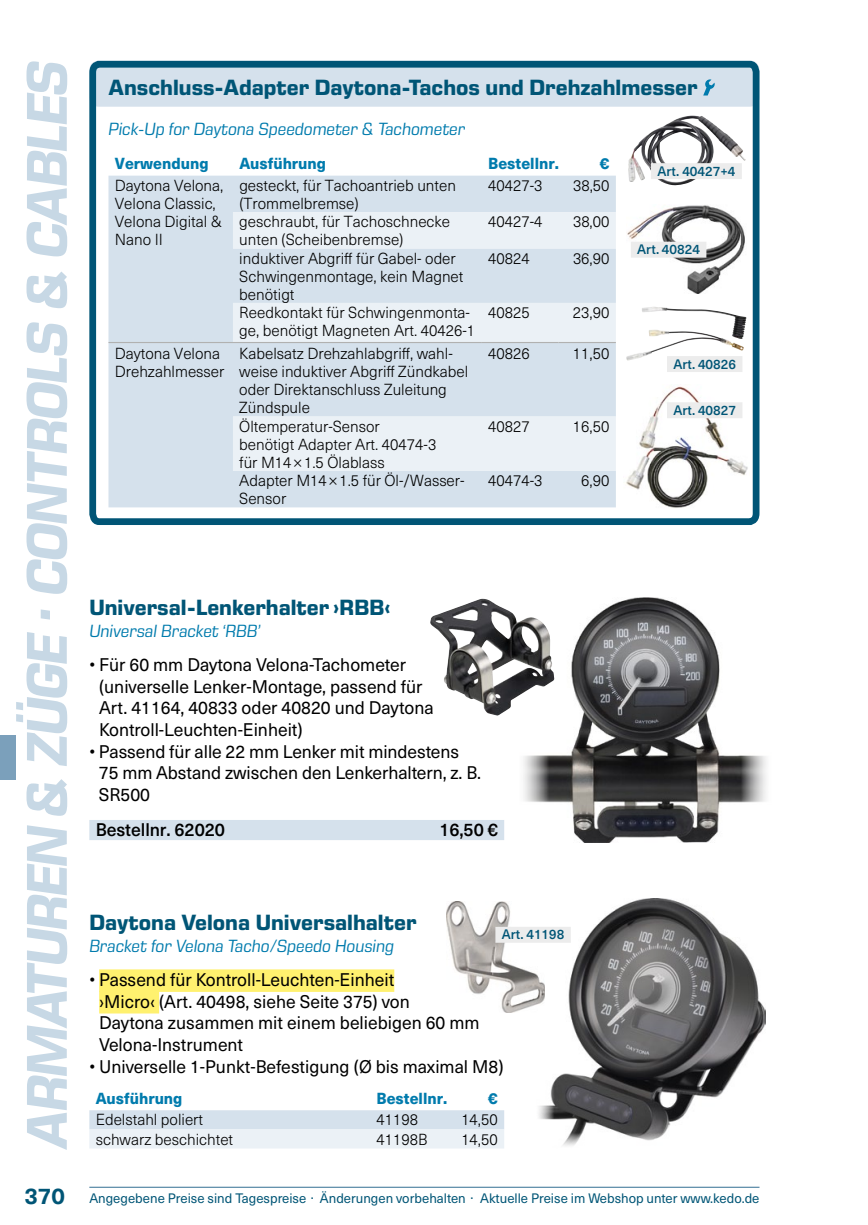
<style>
.page{position:relative;width:868px;height:1225px;background:#fff}
.page>*{position:absolute;margin:0;border:0;box-sizing:border-box;transform-origin:0 0}
.t1{font:italic 700 58.5px "Eurostile Next Pro";letter-spacing:-.04em;color:#c7d8e5}
.t2{font:700 22.5px "Eurostile Next Pro";color:#005576}
.t3{font:18px/21.6px "Neue Haas Unica Pro";color:#000}
.t4{font:italic 18px "Eurostile Next Pro";color:#007bad}
.t5{font:500 18px "Neue Haas Unica Pro";letter-spacing:-.005em;color:#000}
.t6{font:300 15.75px/18px "Neue Haas Unica Pro";color:#000}
.t7{font:800 15.75px "Neue Haas Unica Pro";color:#007bad}
.t8{font:13.5px "Neue Haas Unica Pro";color:#005576}
.t9{font:500 13.5px "Neue Haas Unica Pro";color:#005576}
.s1{font-weight:700;font-size:22.5px}
</style>
<div class="page">
<hr style="left:89px;top:1186px;width:670px;height:1px;background:#4a7f9f">
<div style="left:0;top:735px;width:16px;height:45px;background:#7ba0bb"></div>
<svg style="left:89px;top:60px;width:671px;height:465px"></svg>
<div style="left:108px;top:176px;width:507px;height:331px;background:#d5e1ec"></div>
<svg style="left:233px;top:212px;width:382px;height:259px;background:#e0e9f1"></svg>
<hr style="left:108px;top:342px;width:125px;height:1px;background:#b1b1b0">
<hr style="left:233px;top:342px;width:249px;height:1px;background:#b1b1b0">
<hr style="left:482px;top:342px;width:76px;height:1px;background:#b1b1b0">
<hr style="left:558px;top:342px;width:57px;height:1px;background:#b1b1b0">
<svg style="left:703px;top:79px;width:11px;height:16px"></svg>
<img style="left:626px;top:204px;width:120px;height:89px">
<div style="left:630px;top:242px;width:76px;height:16px;background:#ececec"></div>
<img style="left:641px;top:307px;width:105px;height:45px">
<div style="left:667px;top:356px;width:75px;height:16px;background:#ececec"></div>
<div style="left:623px;top:384px;width:126px;height:128px;background:#fff"></div>
<img style="left:626px;top:386px;width:122px;height:122px">
<div style="left:667px;top:402px;width:75px;height:16px;background:#ececec"></div>
<img style="left:628px;top:117px;width:111px;height:68px">
<div style="left:651px;top:163px;width:90px;height:16px;background:#ececec"></div>
<div style="left:99px;top:969px;width:295px;height:23px;background:#fff16f"></div>
<div style="left:99px;top:991px;width:60px;height:22px;background:#fff16f"></div>
<svg style="left:89px;top:1110px;width:415px;height:38px;background:#e0e9f1"></svg>
<img style="left:539px;top:898px;width:226px;height:248px">
<img style="left:446px;top:902px;width:98px;height:110px">
<div style="left:495px;top:927px;width:75px;height:15px;background:#ececec"></div>
<div style="left:89px;top:820px;width:415px;height:20px;background:#d5e1ec"></div>
<img style="left:523px;top:598px;width:243px;height:245px">
<img style="left:430px;top:599px;width:124px;height:116px">
<h1 class="t1" style="left:14px;top:1148px;width:1089px;rotate:-90deg">Armaturen &amp; Züge · Controls &amp; Cables</h1>
<h2 class="t2" style="left:108px;top:75px;width:590px">Anschluss-Adapter Daytona-Tachos und Drehzahlmesser</h2>
<p class="t4" style="left:108px;top:119px;width:358px">Pick-Up for Daytona Speedometer &amp; Tachometer</p>
<p class="t7" style="left:115px;top:154px;width:95px">Verwendung</p>
<p class="t7" style="left:239px;top:154px;width:88px">Ausführung</p>
<p class="t7" style="left:488px;top:154px;width:72px">Bestellnr.</p>
<p class="t7" style="left:599px;top:154px;width:11px">€</p>
<p class="t6" style="left:115px;top:177px;width:110px">Daytona Velona,<br>Velona Classic,<br>Velona Digital &amp;<br>Nano II</p>
<p class="t6" style="left:239px;top:177px;width:218px">gesteckt, für Tachoantrieb unten (Trommelbremse)</p>
<p class="t6" style="left:488px;top:177px;width:56px">40427-3</p>
<p class="t6" style="left:573px;top:177px;width:38px">38,50</p>
<p class="t6" style="left:239px;top:213px;width:212px">geschraubt, für Tachoschnecke unten (Scheibenbremse)</p>
<p class="t6" style="left:488px;top:213px;width:56px">40427-4</p>
<p class="t6" style="left:573px;top:213px;width:38px">38,00</p>
<p class="t6" style="left:239px;top:249px;width:225px">induktiver Abgriff für Gabel- oder<br>Schwingenmontage, kein Magnet benötigt</p>
<p class="t6" style="left:488px;top:249px;width:43px">40824</p>
<p class="t6" style="left:573px;top:249px;width:38px">36,90</p>
<p class="t6" style="left:239px;top:304px;width:237px">Reedkontakt für Schwingenmonta&shy;ge, benötigt Magneten Art. 40426-1</p>
<p class="t6" style="left:488px;top:304px;width:43px">40825</p>
<p class="t6" style="left:573px;top:304px;width:38px">23,90</p>
<p class="t6" style="left:115px;top:345px;width:111px">Daytona Velona<br>Drehzahlmesser</p>
<p class="t6" style="left:239px;top:345px;width:230px">Kabelsatz Drehzahlabgriff, wahl&shy;weise induktiver Abgriff Zündkabel oder Direktanschluss Zuleitung<br>Zündspule</p>
<p class="t6" style="left:488px;top:345px;width:43px">40826</p>
<p class="t6" style="left:573px;top:345px;width:38px">11,50</p>
<p class="t6" style="left:239px;top:417px;width:198px">Öltemperatur-Sensor benötigt Adapter Art. 40474-3 für M14×1.5 Ölablass</p>
<p class="t6" style="left:488px;top:417px;width:43px">40827</p>
<p class="t6" style="left:573px;top:417px;width:38px">16,50</p>
<p class="t6" style="left:239px;top:472px;width:227px">Adapter M14×1.5 für Öl-/Wasser-<br>Sensor</p>
<p class="t6" style="left:488px;top:472px;width:56px">40474-3</p>
<p class="t6" style="left:581px;top:472px;width:30px">6,90</p>
<p class="t9" style="left:657px;top:163px;width:80px">Art. 40427+4</p>
<p class="t9" style="left:637px;top:241px;width:64px">Art. 40824</p>
<p class="t9" style="left:673px;top:356px;width:64px">Art. 40826</p>
<p class="t9" style="left:673px;top:402px;width:64px">Art. 40827</p>
<h2 class="t2" style="left:89px;top:595px;width:303px">Universal-Lenkerhalter ›RBB‹</h2>
<p class="t4" style="left:89px;top:621px;width:173px">Universal Bracket ‘RBB’</p>
<p class="t3" style="left:99px;top:654px;width:336px;text-indent:-10px">• Für 60 mm Daytona Velona-Tachometer (universelle Lenker-Montage, passend für Art. 41164, 40833 oder 40820 und Daytona Kontroll-Leuchten-Einheit)</p>
<p class="t3" style="left:99px;top:740px;width:383px;text-indent:-10px">• Passend für alle 22 mm Lenker mit mindestens<br>75 mm Abstand zwischen den Lenkerhaltern, z. B.<br>SR500</p>
<p class="t5" style="left:96px;top:818px;width:131px">Bestellnr. 62020</p>
<p class="t5" style="left:439px;top:818px;width:60px">16,50 €</p>
<h2 class="t2" style="left:89px;top:910px;width:328px">Daytona Velona Universalhalter</h2>
<p class="t4" style="left:89px;top:936px;width:306px">Bracket for Velona Tacho/Speedo Housing</p>
<p class="t3" style="left:99px;top:969px;width:382px;text-indent:-10px">• Passend für Kontroll-Leuchten-Einheit<br>›Micro‹ (Art. 40498, siehe Seite 375) von<br>Daytona zusammen mit einem beliebigen 60 mm Velona-Instrument</p>
<p class="t3" style="left:89px;top:1055px;width:415px">• Universelle 1-Punkt-Befestigung (Ø bis maximal M8)</p>
<p class="t7" style="left:96px;top:1088px;width:88px">Ausführung</p>
<p class="t7" style="left:376px;top:1088px;width:72px">Bestellnr.</p>
<p class="t7" style="left:488px;top:1088px;width:11px">€</p>
<p class="t6" style="left:96px;top:1111px;width:109px">Edelstahl poliert</p>
<p class="t6" style="left:376px;top:1111px;width:43px">41198</p>
<p class="t6" style="left:461px;top:1111px;width:38px">14,50</p>
<p class="t6" style="left:96px;top:1130px;width:139px">schwarz beschichtet</p>
<p class="t6" style="left:376px;top:1130px;width:52px">41198B</p>
<p class="t6" style="left:461px;top:1130px;width:38px">14,50</p>
<p class="t9" style="left:501px;top:926px;width:64px">Art. 41198</p>
<p class="t8" style="left:24px;top:1190px;width:736px"><span class="s1">370</span> Angegebene Preise sind Tagespreise · Änderungen vorbehalten · Aktuelle Preise im Webshop unter www.kedo.de</p>
</div>
